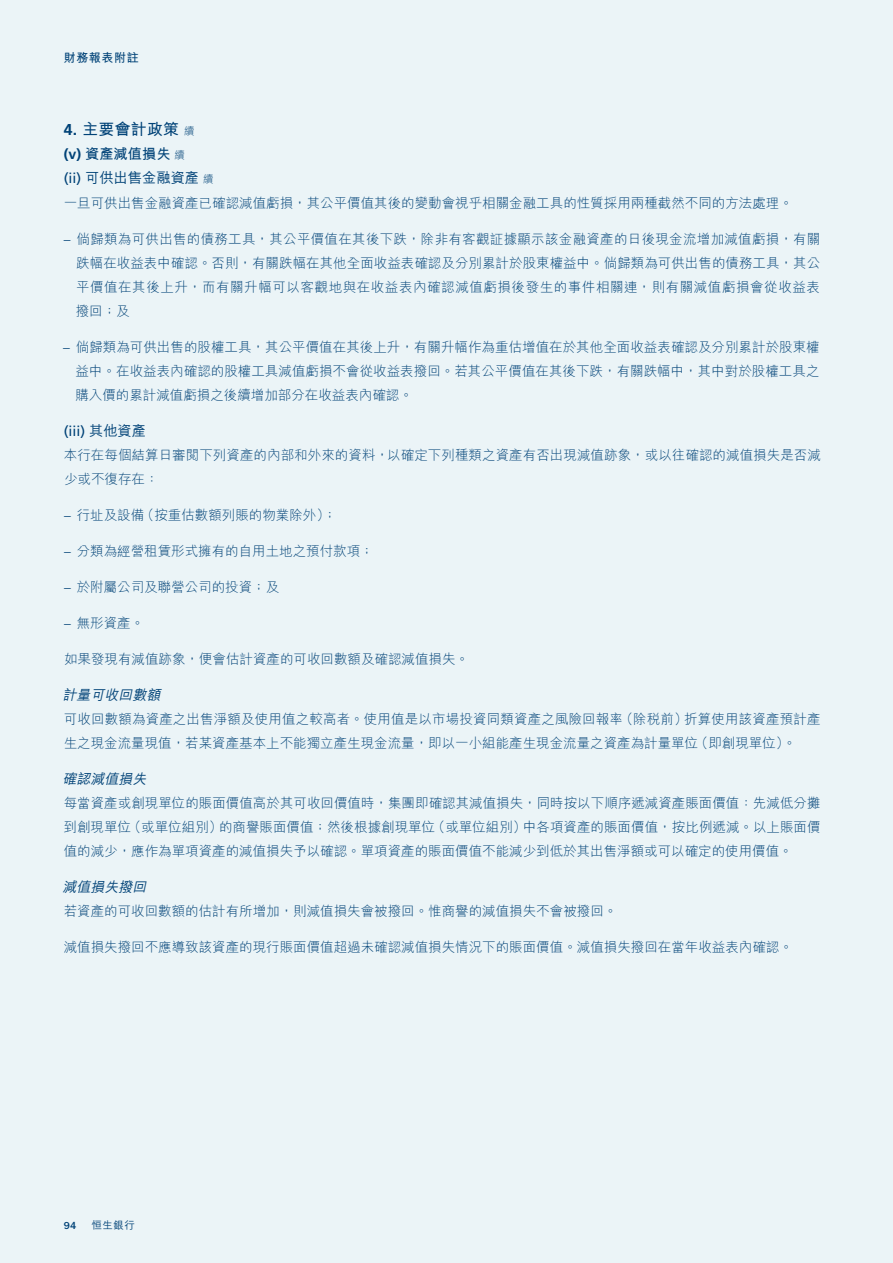
<style>
.page{position:relative;width:893px;height:1263px;background:#ebf4f7}
.page>*{position:absolute;margin:0;border:0;box-sizing:border-box;transform-origin:0 0}
.t1{font:700 15.75px "M Hei HK";letter-spacing:.025em;color:#004277}
.t2{font:500 14.25px/24px "M Hei HK";color:#004277}
.t3{font:14.25px "Frutiger LT Std";color:#004277}
.t4{font:italic 500 13.95px "M Hei HK";color:#004277}
.t5{font:300 13.5px/24px "M Hei HK";color:#004277;text-align:justify}
.t6{font:700 12px "M Hei HK";letter-spacing:.05em;color:#004277}
.t7{font:500 10.5px "M Hei HK";color:#004277}
.t8{font:500 10.5px "ITC Franklin Gothic Std";color:#004277}
.s1{font-family:"Frutiger LT Std"}
.s2{font-weight:300;font-size:10.5px}
.s3{font-family:"Frutiger LT Std";font-weight:700}
.s4{font-weight:700}
.s5{font-family:"Frutiger LT Std";font-weight:400}
.s6{font-family:"M Hei HK";font-weight:500}
</style>
<div class="page">
<p class="t6" style="left:64px;top:49px;width:76px">財務報表附註</p>
<p class="t1" style="left:64px;top:118px;width:132px"><span class="s1">4.</span> 主要會計政策<span class="s2">續</span></p>
<p class="t2" style="left:64px;top:141px;width:151px"><span class="s3">(v)</span> <span class="s4">資產減值損失</span><span class="s2">續<br></span><span class="s5">(ii)</span> 可供出售金融資產<span class="s2">續</span></p>
<p class="t5" style="left:64px;top:190px;width:731px">一旦可供出售金融資產已確認減值虧損，其公平價值其後的變動會視乎相關金融工具的性質採用兩種截然不同的方法處理。</p>
<p class="t5" style="left:76px;top:226px;width:746px;text-indent:-12px"><span class="s1">–</span> 倘歸類為可供出售的債務工具，其公平價值在其後下跌，除非有客觀証據顯示該金融資產的日後現金流增加減值虧損，有關跌幅在收益表中確認。否則，有關跌幅在其他全面收益表確認及分別累計於股東權益中。倘歸類為可供出售的債務工具，其公平價值在其後上升，而有關升幅可以客觀地與在收益表內確認減值虧損後發生的事件相關連，則有關減值虧損會從收益表撥回；及</p>
<p class="t5" style="left:75px;top:334px;width:746px;text-indent:-12px"><span class="s1">–</span> 倘歸類為可供出售的股權工具，其公平價值在其後上升，有關升幅作為重估增值在於其他全面收益表確認及分別累計於股東權益中。在收益表內確認的股權工具減值虧損不會從收益表撥回。若其公平價值在其後下跌，有關跌幅中，其中對於股權工具之購入價的累計減值虧損之後續增加部分在收益表內確認。</p>
<p class="t3" style="left:64px;top:423px;width:84px">(iii) <span class="s6">其他資產</span></p>
<p class="t5" style="left:64px;top:442px;width:759px">本行在每個結算日審閱下列資產的內部和外來的資料，以確定下列種類之資產有否出現減值跡象，或以往確認的減值損失是否減少或不復存在：</p>
<p class="t5" style="left:64px;top:502px;width:274px"><span class="s1">–</span> 行址及設備（按重估數額列賬的物業除外）；</p>
<p class="t5" style="left:64px;top:538px;width:311px"><span class="s1">–</span> 分類為經營租賃形式擁有的自用土地之預付款項；</p>
<p class="t5" style="left:64px;top:574px;width:217px"><span class="s1">–</span> 於附屬公司及聯營公司的投資；及</p>
<p class="t5" style="left:64px;top:610px;width:82px"><span class="s1">–</span> 無形資產。</p>
<p class="t5" style="left:64px;top:646px;width:406px">如果發現有減值跡象，便會估計資產的可收回數額及確認減值損失。</p>
<p class="t4" style="left:63px;top:685px;width:103px">計量可收回數額</p>
<p class="t5" style="left:64px;top:706px;width:758px">可收回數額為資產之出售淨額及使用值之較高者。使用值是以市場投資同類資產之風險回報率（除稅前）折算使用該資產預計產生之現金流量現值，若某資產基本上不能獨立產生現金流量，即以一小組能產生現金流量之資產為計量單位（即創現單位）。</p>
<p class="t4" style="left:63px;top:769px;width:89px">確認減值損失</p>
<p class="t5" style="left:64px;top:790px;width:758px">每當資產或創現單位的賬面價值高於其可收回價值時，集團即確認其減值損失，同時按以下順序遞減資產賬面價值：先減低分攤到創現單位（或單位組別）的商譽賬面價值；然後根據創現單位（或單位組別）中各項資產的賬面價值，按比例遞減。以上賬面價值的減少，應作為單項資產的減值損失予以確認。單項資產的賬面價值不能減少到低於其出售淨額或可以確定的使用價值。</p>
<p class="t4" style="left:63px;top:877px;width:89px">減值損失撥回</p>
<p class="t5" style="left:64px;top:898px;width:555px">若資產的可收回數額的估計有所增加，則減值損失會被撥回。惟商譽的減值損失不會被撥回。</p>
<p class="t5" style="left:64px;top:934px;width:731px">減值損失撥回不應導致該資產的現行賬面價值超過未確認減值損失情況下的賬面價值。減值損失撥回在當年收益表內確認。</p>
<p class="t8" style="left:64px;top:1219px;width:14px">94</p>
<p class="t7" style="left:91px;top:1217px;width:45px">恒生銀行</p>
</div>
